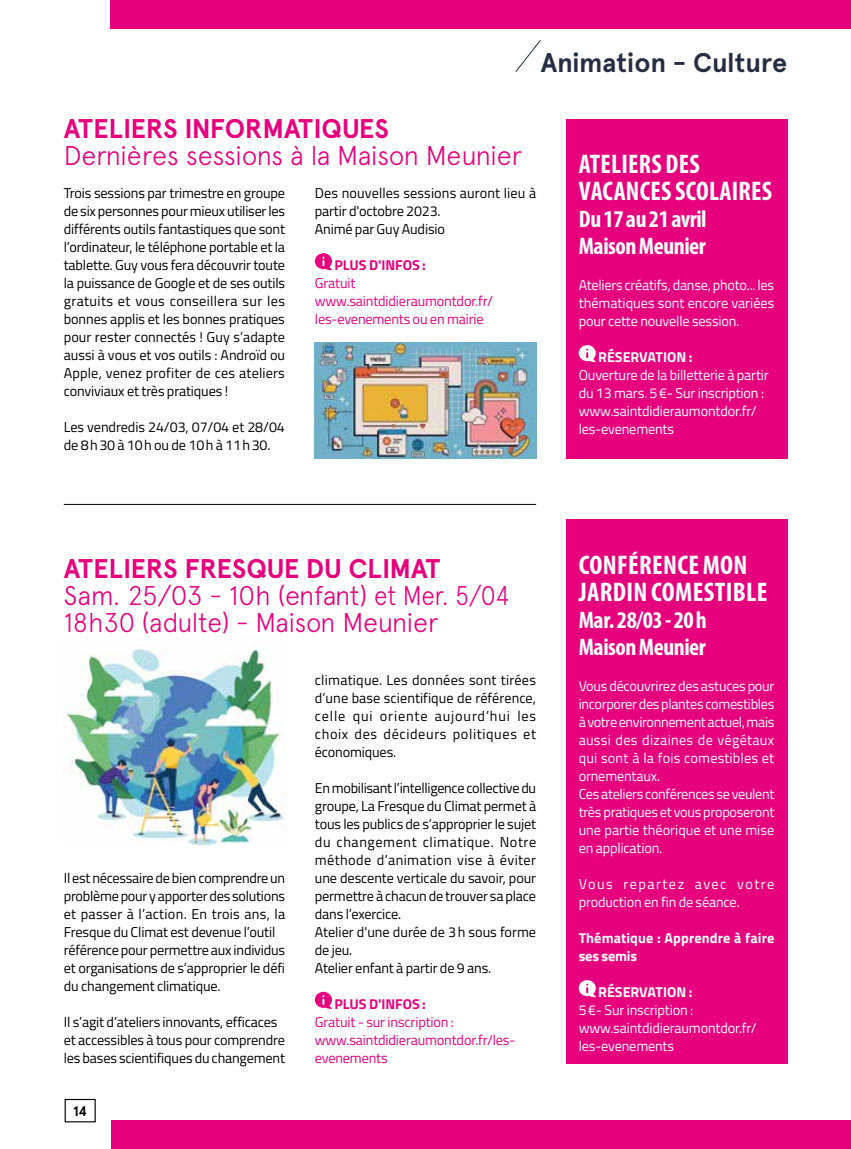
<style>
.page{position:relative;width:851px;height:1149px;background:#fff}
.page>*{position:absolute;margin:0;border:0;box-sizing:border-box;transform-origin:0 0}
.t1{font:27px/27px "Apercu Light Pro";letter-spacing:-.015em;color:#e6007d}
.t2{font:700 condensed 27px/27px "Myriad Pro";letter-spacing:.01em;color:#fff}
.t3{font:700 27px "Apercu Pro";letter-spacing:-.005em;color:#e6007d}
.t4{font:700 27px "Apercu Pro";letter-spacing:-.005em;color:#262d43}
.t5{font:700 condensed 24px/27px "Myriad Pro";letter-spacing:-.02em;color:#fff}
.t6{font:14.25px/18px "Titillium Web";letter-spacing:-.01em;color:#000}
.t7{font:14.25px/18px "Titillium Web";letter-spacing:-.01em;color:#fff}
.t8{font:14.25px/18px "Titillium Web";letter-spacing:-.01em;color:#e6007d}
.t9{font:700 14.25px/18px "Titillium Web";color:#fff}
.t10{font:700 14.25px "Titillium Web";color:#e6007d}
.t11{font:700 13.8px "Apercu Pro";color:#000}
</style>
<div class="page">
<div style="left:65px;top:1098px;width:31px;height:23px;border:1px solid #000"></div>
<svg style="left:515px;top:40px;width:26px;height:32px"></svg>
<hr style="left:64px;top:504px;width:472px;height:1px;background:#000">
<svg style="left:315px;top:991px;width:17px;height:17px"></svg>
<svg style="left:315px;top:253px;width:17px;height:17px"></svg>
<div style="left:566px;top:519px;width:221px;height:544px;background:#e6007d"></div>
<svg style="left:578px;top:980px;width:17px;height:16px"></svg>
<div style="left:111px;top:0;width:739px;height:28px;background:#e6007d"></div>
<div style="left:112px;top:1120px;width:738px;height:28px;background:#e6007d"></div>
<img style="left:64px;top:648px;width:221px;height:198px">
<div style="left:566px;top:119px;width:221px;height:339px;background:#e6007d"></div>
<svg style="left:578px;top:345px;width:17px;height:17px"></svg>
<img style="left:315px;top:342px;width:221px;height:116px">
<h1 class="t4" style="left:540px;top:42px;width:248px">Animation - Culture</h1>
<h1 class="t3" style="left:64px;top:108px;width:326px">ATELIERS INFORMATIQUES</h1>
<h1 class="t1" style="left:64px;top:139px;width:460px">Dernières sessions à la Maison Meunier</h1>
<p class="t6" style="left:64px;top:183px;width:223px;text-align:justify">Trois sessions par trimestre en groupe de six personnes pour mieux utiliser les différents outils fantastiques que sont l’ordinateur, le téléphone portable et la tablette. Guy vous fera découvrir toute la puissance de Google et de ses outils gratuits et vous conseillera sur les bonnes applis et les bonnes pratiques pour rester connectés ! Guy s’adapte aussi à vous et vos outils : Androïd ou Apple, venez profiter de ces ateliers conviviaux et très pratiques !</p>
<p class="t6" style="left:64px;top:417px;width:222px">Les vendredis 24/03, 07/04 et 28/04 de 8h30 à 10h ou de 10h à 11h30.</p>
<p class="t6" style="left:315px;top:183px;width:223px">Des nouvelles sessions auront lieu à partir d'octobre 2023.<br>Animé par Guy Audisio</p>
<p class="t10" style="left:334px;top:254px;width:93px">PLUS D'INFOS :</p>
<p class="t8" style="left:315px;top:273px;width:179px">Gratuit www.saintdidieraumontdor.fr/ les-evenements ou en mairie</p>
<h1 class="t3" style="left:64px;top:547px;width:378px">ATELIERS FRESQUE DU CLIMAT</h1>
<h1 class="t1" style="left:64px;top:579px;width:447px">Sam. 25/03 - 10h (enfant) et Mer. 5/04<br>18h30 (adulte) - Maison Meunier</h1>
<p class="t6" style="left:64px;top:867px;width:223px">Il est nécessaire de bien comprendre un problème pour y apporter des solutions et passer à l’action. En trois ans, la Fresque du Climat est devenue l’outil référence pour permettre aux individus et organisations de s’approprier le défi du changement climatique.</p>
<p class="t6" style="left:64px;top:1011px;width:223px">Il s’agit d’ateliers innovants, efficaces et accessibles à tous pour comprendre les bases scientifiques du changement</p>
<p class="t11" style="left:73px;top:1099px;width:15px">14</p>
<p class="t6" style="left:315px;top:669px;width:223px;text-align:justify">climatique. Les données sont tirées d’une base scientifique de référence, celle qui oriente aujourd’hui les choix des décideurs politiques et économiques.</p>
<p class="t6" style="left:315px;top:777px;width:223px">En mobilisant l’intelligence collective du groupe, La Fresque du Climat permet à tous les publics de s’approprier le sujet du changement climatique. Notre méthode d’animation vise à éviter une descente verticale du savoir, pour permettre à chacun de trouver sa place dans l’exercice.<br>Atelier d'une durée de 3h sous forme de jeu.<br>Atelier enfant à partir de 9 ans.</p>
<p class="t10" style="left:334px;top:992px;width:93px">PLUS D'INFOS :</p>
<p class="t8" style="left:315px;top:1011px;width:202px">Gratuit - sur inscription : www.saintdidieraumontdor.fr/les&shy;evenements</p>
<h1 class="t2" style="left:579px;top:150px;width:195px">ATELIERS DES<br>VACANCES SCOLAIRES</h1>
<h2 class="t5" style="left:578px;top:205px;width:129px">Du 17 au 21 avril<br>Maison Meunier</h2>
<p class="t7" style="left:578px;top:275px;width:197px;text-align:justify">Ateliers créatifs, danse, photo... les thématiques sont encore variées pour cette nouvelle session.</p>
<p class="t9" style="left:598px;top:347px;width:96px">RÉSERVATION :</p>
<p class="t7" style="left:578px;top:365px;width:191px">Ouverture de la billetterie à partir du 13 mars. 5€- Sur inscription : www.saintdidieraumontdor.fr/ les-evenements</p>
<h1 class="t2" style="left:579px;top:550px;width:190px">CONFÉRENCE MON<br>JARDIN COMESTIBLE</h1>
<h2 class="t5" style="left:578px;top:605px;width:130px">Mar. 28/03 - 20h<br>Maison Meunier</h2>
<p class="t7" style="left:578px;top:676px;width:197px">Vous découvrirez des astuces pour incorporer des plantes comestibles à votre environnement actuel, mais aussi des dizaines de végétaux qui sont à la fois comestibles et ornementaux.<br>Ces ateliers conférences se veulent très pratiques et vous proposeront une partie théorique et une mise en application.</p>
<p class="t7" style="left:578px;top:874px;width:197px">Vous repartez avec votre production en fin de séance.</p>
<p class="t9" style="left:578px;top:928px;width:197px">Thématique : Apprendre à faire ses semis</p>
<p class="t9" style="left:598px;top:982px;width:96px">RÉSERVATION :</p>
<p class="t7" style="left:578px;top:1000px;width:179px">5€- Sur inscription : www.saintdidieraumontdor.fr/ les-evenements</p>
</div>
